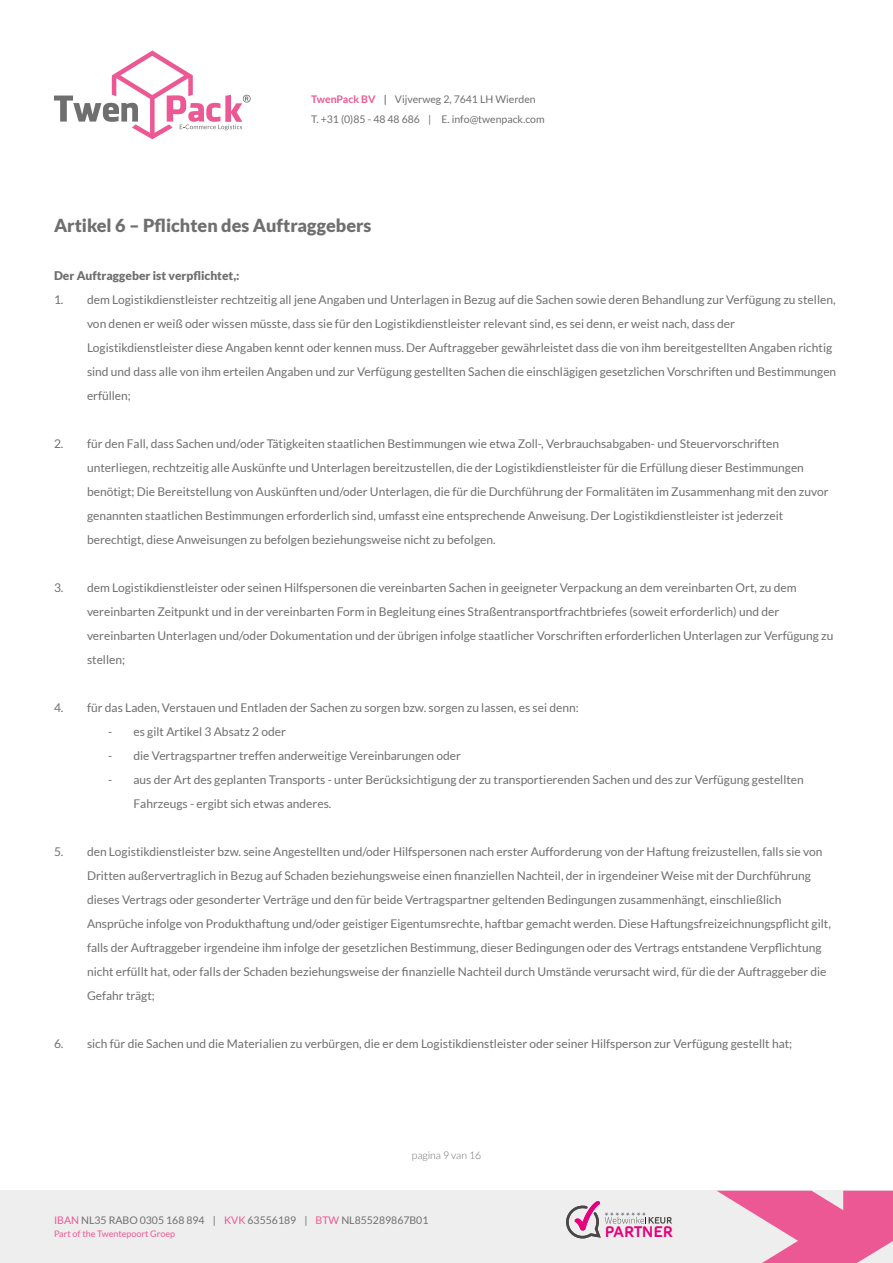
<style>
.page{position:relative;width:893px;height:1263px;background:#fff}
.page>*{position:absolute;margin:0;border:0;box-sizing:border-box;transform-origin:0 0}
.t1{font:900 18px "Lato";color:#706f6f}
.t2{font:700 15.3px "Oblik";letter-spacing:-.01em;color:#e6007d}
.t3{font:12px/24px "Lato";color:#706f6f}
.t4{font:900 12px "Lato";color:#706f6f}
.t5{font:10.5px/19.5px "Lato";color:#706f6f}
.t6{font:300 10.5px "Lato";color:#706f6f}
.t7{font:9px "Lato";color:#eb5893}
.s1{font-weight:700;color:#eb5893}
.s2{font-weight:700}
.s3{color:#eb5893}
</style>
<div class="page">
<svg style="left:54px;top:50px;width:197px;height:89px"></svg>
<div style="left:0;top:1191px;width:893px;height:72px;background:#eee"></div>
<svg style="left:717px;top:1191px;width:176px;height:72px"></svg>
<svg style="left:566px;top:1201px;width:106px;height:38px"></svg>
<p class="t5" style="left:311px;top:89px;width:235px"><span class="s1">TwenPack BV</span> <span class="s2">|</span> Vijverweg 2, 7641 LH Wierden<br>T. +31 (0)85 - 48 48 686 | E. info@twenpack.com</p>
<h1 class="t1" style="left:54px;top:215px;width:319px">Artikel 6 – Pflichten des Auftraggebers</h1>
<p class="t4" style="left:54px;top:269px;width:187px">Der Auftraggeber ist verpflichtet,:</p>
<p class="t3" style="left:87px;top:288px;width:751px;text-indent:-33px">1. dem Logistikdienstleister rechtzeitig all jene Angaben und Unterlagen in Bezug auf die Sachen sowie deren Behandlung zur Verfügung zu stellen, von denen er weiß oder wissen müsste, dass sie für den Logistikdienstleister relevant sind, es sei denn, er weist nach, dass der Logistikdienstleister diese Angaben kennt oder kennen muss. Der Auftraggeber gewährleistet dass die von ihm bereitgestellten Angaben richtig sind und dass alle von ihm erteilen Angaben und zur Verfügung gestellten Sachen die einschlägigen gesetzlichen Vorschriften und Bestimmungen erfüllen;</p>
<p class="t3" style="left:87px;top:432px;width:743px;text-indent:-33px">2. für den Fall, dass Sachen und/oder Tätigkeiten staatlichen Bestimmungen wie etwa Zoll-, Verbrauchsabgaben- und Steuervorschriften unterliegen, rechtzeitig alle Auskünfte und Unterlagen bereitzustellen, die der Logistikdienstleister für die Erfüllung dieser Bestimmungen benötigt; Die Bereitstellung von Auskünften und/oder Unterlagen, die für die Durchführung der Formalitäten im Zusammenhang mit den zuvor genannten staatlichen Bestimmungen erforderlich sind, umfasst eine entsprechende Anweisung. Der Logistikdienstleister ist jederzeit berechtigt, diese Anweisungen zu befolgen beziehungsweise nicht zu befolgen.</p>
<p class="t3" style="left:87px;top:576px;width:748px;text-indent:-33px">3. dem Logistikdienstleister oder seinen Hilfspersonen die vereinbarten Sachen in geeigneter Verpackung an dem vereinbarten Ort, zu dem vereinbarten Zeitpunkt und in der vereinbarten Form in Begleitung eines Straßentransportfrachtbriefes (soweit erforderlich) und der vereinbarten Unterlagen und/oder Dokumentation und der übrigen infolge staatlicher Vorschriften erforderlichen Unterlagen zur Verfügung zu stellen;</p>
<p class="t3" style="left:54px;top:696px;width:526px">4. für das Laden, Verstauen und Entladen der Sachen zu sorgen bzw. sorgen zu lassen, es sei denn:</p>
<p class="t3" style="left:108px;top:720px;width:180px">- es gilt Artikel 3 Absatz 2 oder</p>
<p class="t3" style="left:108px;top:744px;width:355px">- die Vertragspartner treffen anderweitige Vereinbarungen oder</p>
<p class="t3" style="left:134px;top:768px;width:672px;text-indent:-26px">- aus der Art des geplanten Transports - unter Berücksichtigung der zu transportierenden Sachen und des zur Verfügung gestellten<br>Fahrzeugs - ergibt sich etwas anderes.</p>
<p class="t3" style="left:87px;top:840px;width:745px;text-indent:-33px">5. den Logistikdienstleister bzw. seine Angestellten und/oder Hilfspersonen nach erster Aufforderung von der Haftung freizustellen, falls sie von Dritten außervertraglich in Bezug auf Schaden beziehungsweise einen finanziellen Nachteil, der in irgendeiner Weise mit der Durchführung dieses Vertrags oder gesonderter Verträge und den für beide Vertragspartner geltenden Bedingungen zusammenhängt, einschließlich Ansprüche infolge von Produkthaftung und/oder geistiger Eigentumsrechte, haftbar gemacht werden. Diese Haftungsfreizeichnungspflicht gilt, falls der Auftraggeber irgendeine ihm infolge der gesetzlichen Bestimmung, dieser Bedingungen oder des Vertrags entstandene Verpflichtung nicht erfüllt hat, oder falls der Schaden beziehungsweise der finanzielle Nachteil durch Umstände verursacht wird, für die der Auftraggeber die Gefahr trägt;</p>
<p class="t3" style="left:54px;top:1032px;width:740px">6. sich für die Sachen und die Materialien zu verbürgen, die er dem Logistikdienstleister oder seiner Hilfsperson zur Verfügung gestellt hat;</p>
<p class="t6" style="left:412px;top:1149px;width:71px">pagina 9 van 16</p>
<p class="t5" style="left:54px;top:1210px;width:376px"><span class="s3">IBAN</span> NL35 RABO 0305 168 894 | <span class="s3">KVK</span> 63556189 | <span class="s3">BTW</span> NL855289867B01</p>
<p class="t7" style="left:54px;top:1229px;width:123px">Part of the Twentepoort Groep</p>
<p class="t2" style="left:605px;top:1223px;width:70px">PARTNER</p>
</div>
